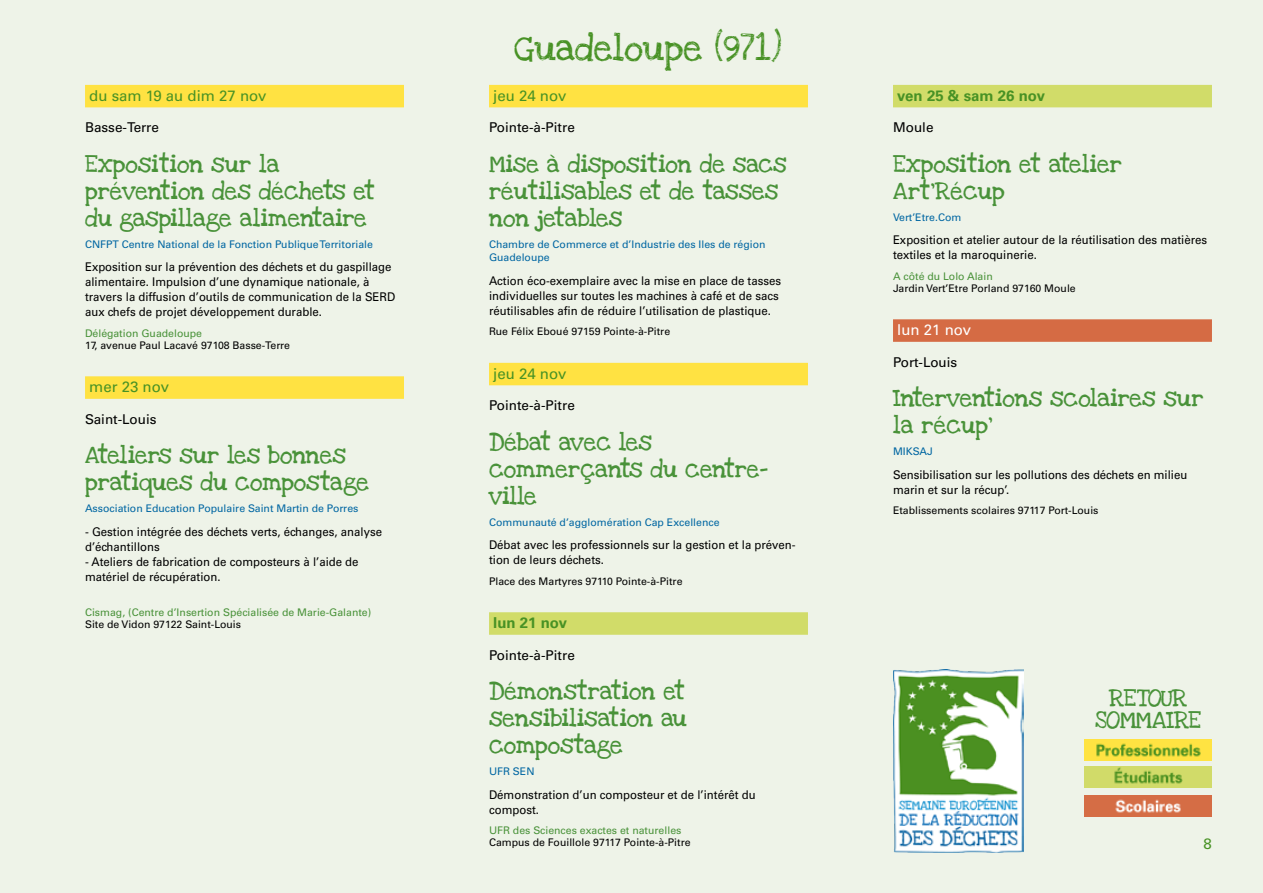
<style>
.page{position:relative;width:1263px;height:893px;background:#eef3e8}
.page>*{position:absolute;margin:0;border:0;box-sizing:border-box;transform-origin:0 0}
.t1{font:27px "Love Ya Like A Sister";color:#489225}
.t2{font:18px/27px "Love Ya Like A Sister Solid";color:#499239}
.t3{font:18px/36px "Love Ya Like A Sister Solid";letter-spacing:-.03em;color:#499239;text-align:center}
.t4{font:15px "Univers LT Std";color:#489225}
.t5{font:700 15px "Univers LT Std";color:#489225}
.t6{font:15px "Univers LT Std";color:#fff}
.t7{font:13.5px "Univers LT Std";color:#000}
.t8{font:12px/15px "Univers LT Std";color:#000;scale:.95 1}
.t9{font:10.5px "Univers LT Std";color:#000}
.t10{font:10.5px/13.5px "Univers LT Std";color:#0066a2}
.t11{font:10.5px "Univers LT Std";color:#499239}
</style>
<div class="page">
<img style="left:893px;top:670px;width:131px;height:183px">
<div style="left:85px;top:85px;width:319px;height:22px;background:#ffe242"></div>
<div style="left:85px;top:376px;width:319px;height:23px;background:#ffe242"></div>
<div style="left:489px;top:85px;width:319px;height:22px;background:#ffe242"></div>
<div style="left:489px;top:363px;width:319px;height:22px;background:#ffe242"></div>
<div style="left:489px;top:612px;width:319px;height:23px;background:#d1dc69"></div>
<div style="left:893px;top:85px;width:319px;height:22px;background:#d1dc69"></div>
<div style="left:893px;top:319px;width:319px;height:23px;background:#d56b44"></div>
<img style="left:1084px;top:739px;width:128px;height:21px">
<img style="left:1084px;top:766px;width:128px;height:21px">
<img style="left:1084px;top:796px;width:128px;height:21px">
<p class="t4" style="left:89px;top:87px;width:179px">du sam 19 au dim 27 nov</p>
<p class="t7" style="left:85px;top:119px;width:75px">Basse-Terre</p>
<h2 class="t2" style="left:85px;top:151px;width:291px">Exposition sur la prévention des déchets et du gaspillage alimentaire</h2>
<p class="t10" style="left:85px;top:238px;width:289px">CNFPT Centre National de la Fonction Publique Territoriale</p>
<p class="t8" style="left:85px;top:260px;width:328px">Exposition sur la prévention des déchets et du gaspillage alimentaire. Impulsion d’une dynamique nationale, à travers la diffusion d’outils de communication de la SERD aux chefs de projet développement durable.</p>
<p class="t11" style="left:85px;top:327px;width:119px">Délégation Guadeloupe</p>
<p class="t9" style="left:85px;top:339px;width:207px">17, avenue Paul Lacavé 97108 Basse-Terre</p>
<p class="t4" style="left:89px;top:378px;width:81px">mer 23 nov</p>
<p class="t7" style="left:85px;top:411px;width:73px">Saint-Louis</p>
<h2 class="t2" style="left:85px;top:442px;width:285px">Ateliers sur les bonnes pratiques du compostage</h2>
<p class="t10" style="left:85px;top:502px;width:275px">Association Education Populaire Saint Martin de Porres</p>
<p class="t8" style="left:85px;top:524px;width:314px">- Gestion intégrée des déchets verts, échanges, analyse d’échantillons</p>
<p class="t8" style="left:85px;top:554px;width:289px">- Ateliers de fabrication de composteurs à l’aide de matériel de récupération.</p>
<p class="t11" style="left:85px;top:606px;width:288px">Cismag, (Centre d’Insertion Spécialisée de Marie-Galante)</p>
<p class="t9" style="left:85px;top:618px;width:158px">Site de Vidon 97122 Saint-Louis</p>
<h1 class="t1" style="left:515px;top:26px;width:269px">Guadeloupe (971)</h1>
<p class="t4" style="left:493px;top:87px;width:75px">jeu 24 nov</p>
<p class="t7" style="left:489px;top:119px;width:87px">Pointe-à-Pitre</p>
<h2 class="t2" style="left:489px;top:151px;width:299px">Mise à disposition de sacs réutilisables et de tasses non jetables</h2>
<p class="t10" style="left:489px;top:238px;width:278px">Chambre de Commerce et d’Industrie des Iles de région<br>Guadeloupe</p>
<p class="t8" style="left:489px;top:273px;width:309px">Action éco-exemplaire avec la mise en place de tasses individuelles sur toutes les machines à café et de sacs réutilisables afin de réduire l’utilisation de plastique.</p>
<p class="t9" style="left:489px;top:325px;width:183px">Rue Félix Eboué 97159 Pointe-à-Pitre</p>
<p class="t4" style="left:493px;top:364px;width:75px">jeu 24 nov</p>
<p class="t7" style="left:489px;top:397px;width:87px">Pointe-à-Pitre</p>
<h2 class="t2" style="left:489px;top:429px;width:281px">Débat avec les commerçants du centre&shy;ville</h2>
<p class="t10" style="left:489px;top:515px;width:232px">Communauté d’agglomération Cap Excellence</p>
<p class="t8" style="left:489px;top:538px;width:324px">Débat avec les professionnels sur la gestion et la préven&shy;tion de leurs déchets.</p>
<p class="t9" style="left:489px;top:575px;width:195px">Place des Martyres 97110 Pointe-à-Pitre</p>
<p class="t5" style="left:493px;top:614px;width:75px">lun 21 nov</p>
<p class="t7" style="left:489px;top:647px;width:87px">Pointe-à-Pitre</p>
<h2 class="t2" style="left:489px;top:678px;width:199px;text-align:justify">Démonstration et sensibilisation au compostage</h2>
<p class="t10" style="left:489px;top:765px;width:47px">UFR SEN</p>
<p class="t8" style="left:489px;top:787px;width:282px">Démonstration d’un composteur et de l’intérêt du compost.</p>
<p class="t11" style="left:489px;top:824px;width:194px">UFR des Sciences exactes et naturelles</p>
<p class="t9" style="left:489px;top:836px;width:203px">Campus de Fouillole 97117 Pointe-à-Pitre</p>
<p class="t5" style="left:897px;top:87px;width:149px">ven 25 &amp; sam 26 nov</p>
<p class="t7" style="left:893px;top:119px;width:42px">Moule</p>
<h2 class="t2" style="left:893px;top:151px;width:230px">Exposition et atelier<br>Art’Récup</h2>
<p class="t10" style="left:893px;top:211px;width:70px">Vert’Etre.Com</p>
<p class="t8" style="left:893px;top:233px;width:332px">Exposition et atelier autour de la réutilisation des matières textiles et la maroquinerie.</p>
<p class="t11" style="left:893px;top:270px;width:101px">A côté du Lolo Alain</p>
<p class="t9" style="left:893px;top:282px;width:184px">Jardin Vert’Etre Porland 97160 Moule</p>
<p class="t6" style="left:897px;top:321px;width:75px">lun 21 nov</p>
<p class="t7" style="left:893px;top:354px;width:66px">Port-Louis</p>
<h2 class="t2" style="left:893px;top:385px;width:312px">Interventions scolaires sur la récup’</h2>
<p class="t10" style="left:893px;top:445px;width:42px">MIKSAJ</p>
<p class="t8" style="left:893px;top:467px;width:311px">Sensibilisation sur les pollutions des déchets en milieu marin et sur la récup’.</p>
<p class="t9" style="left:893px;top:504px;width:207px">Etablissements scolaires 97117 Port-Louis</p>
<h2 class="t3" style="left:1095px;top:680px;width:107px">RETOUR<br>SOMMAIRE</h2>
<h2 class="t3" style="left:1095px;top:703px;width:107px">SOMMAIRE</h2>
<p class="t4" style="left:1203px;top:834px;width:10px">8</p>
</div>
